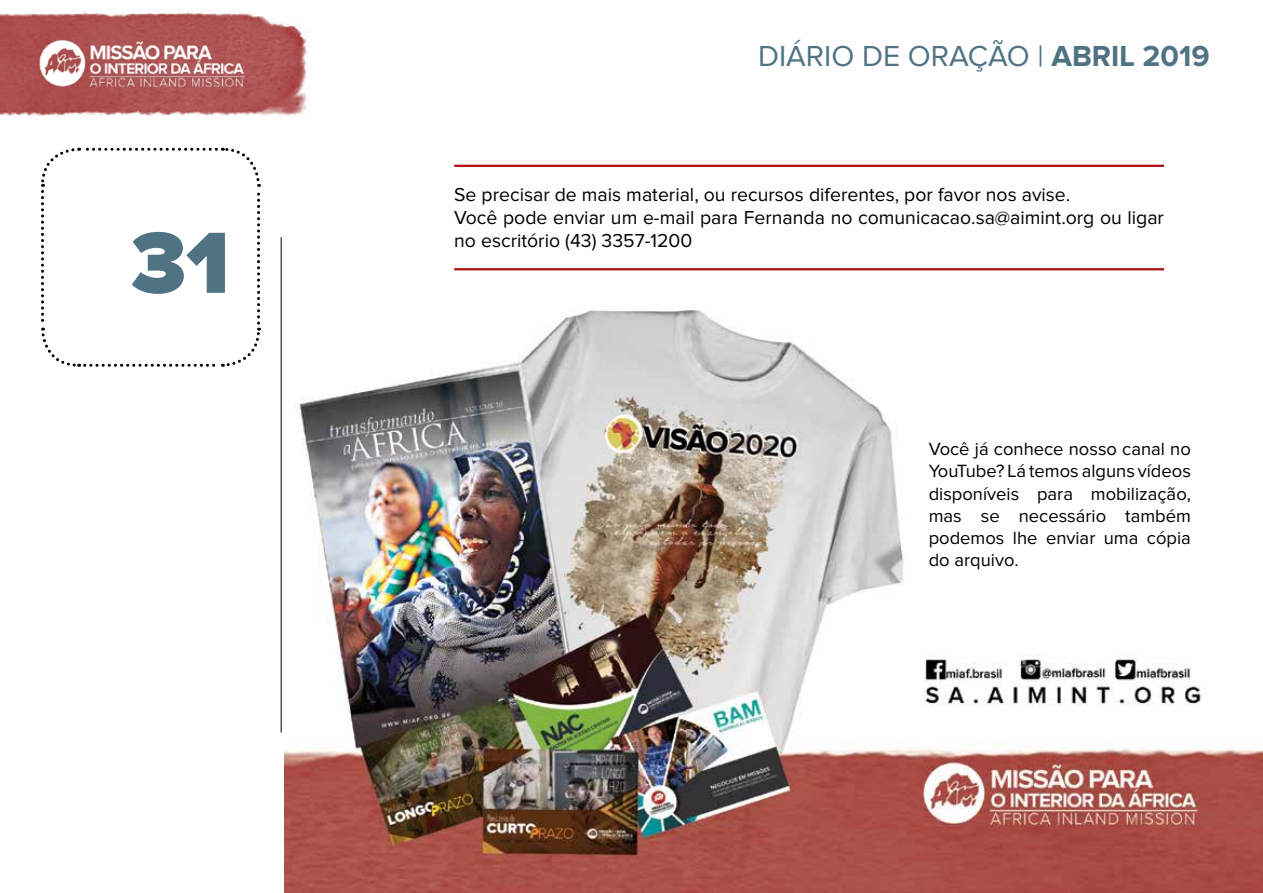
<style>
.page{position:relative;width:1263px;height:893px;background:#fff}
.page>*{position:absolute;margin:0;border:0;box-sizing:border-box;transform-origin:0 0}
.t1{font:900 90px "Proxima Nova";color:#507383}
.t2{font:30px "Proxima Nova";color:#507383}
.t3{font:19.5px/23.2px "Proxima Nova";color:#000}
.t4{font:18.3px/22px "Proxima Nova";color:#000;text-align:justify}
.s1{font-weight:700}
</style>
<div class="page">
<img style="left:285px;top:36px;width:978px;height:857px">
<hr style="left:454px;top:165px;width:710px;height:2px;background:#b11116">
<hr style="left:454px;top:268px;width:710px;height:2px;background:#b11116">
<svg style="left:41px;top:147px;width:220px;height:220px"></svg>
<img style="left:0;top:12px;width:308px;height:105px">
<hr style="left:281px;top:237px;width:1px;height:495px;background:#000">
<img style="left:36px;top:33px;width:213px;height:60px">
<h1 class="t1" style="left:131px;top:222px;width:100px">31</h1>
<h2 class="t2" style="left:758px;top:42px;width:453px">DIÁRIO DE ORAÇÃO | <span class="s1">ABRIL 2019</span></h2>
<p class="t3" style="left:454px;top:183px;width:711px">Se precisar de mais material, ou recursos diferentes, por favor nos avise.<br>Você pode enviar um e-mail para Fernanda no comunicacao.sa@aimint.org ou ligar no escritório (43) 3357-1200</p>
<p class="t4" style="left:929px;top:439px;width:264px">Você já conhece nosso canal no YouTube? Lá temos alguns vídeos disponíveis para mobilização, mas se necessário também podemos lhe enviar uma cópia do arquivo.</p>
</div>
